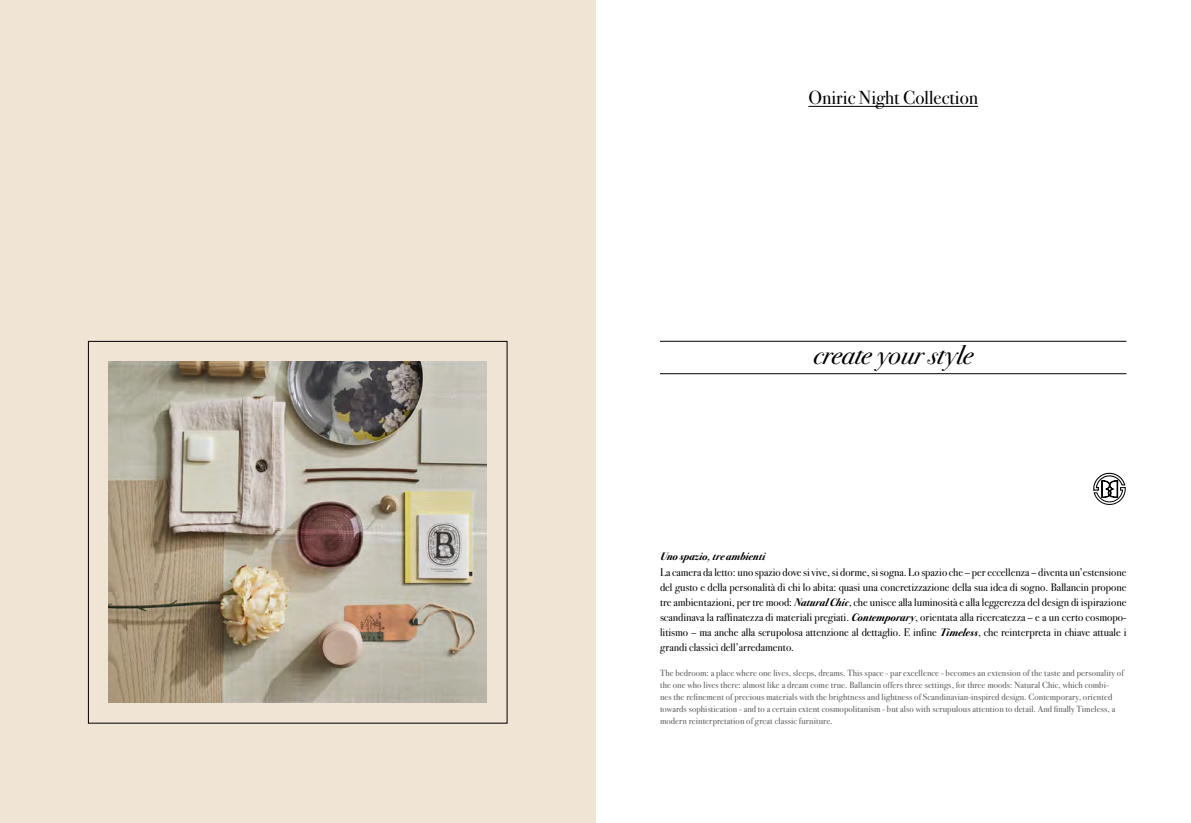
<style>
.page{position:relative;width:1191px;height:823px;background:#fff}
.page>*{position:absolute;margin:0;border:0;box-sizing:border-box;transform-origin:0 0}
.t1{font:italic 26.9px "Bodoni Sev ITC";color:#000}
.t2{font:19px "Bodoni Sev ITC";color:#000}
.t3{font:11px/15px "Bodoni Sev ITC";color:#000;text-align:justify}
.t4{font:italic 700 11px "Bodoni Sev ITC";color:#000}
.t5{font:9px/12px "Bodoni Sev ITC";letter-spacing:.01em;color:#575756}
.s1{font-weight:700;font-style:italic}
</style>
<div class="page">
<div style="left:0;top:0;width:595px;height:822px;background:#f0e4d5"></div>
<img style="left:109px;top:361px;width:378px;height:341px">
<svg style="left:1093px;top:472px;width:33px;height:33px"></svg>
<hr style="left:808px;top:106px;width:170px;height:1px;background:#000">
<hr style="left:660px;top:340px;width:466px;height:1px;background:#000">
<hr style="left:660px;top:373px;width:466px;height:1px;background:#000">
<h2 class="t2" style="left:808px;top:86px;width:171px">Oniric Night Collection</h2>
<h1 class="t1" style="left:813px;top:338px;width:161px">create your style</h1>
<p class="t4" style="left:660px;top:549px;width:107px">Uno spazio, tre ambienti</p>
<p class="t3" style="left:660px;top:564px;width:468px">La camera da letto: uno spazio dove si vive, si dorme, si sogna. Lo spazio che – per eccellenza – diventa un’estensione del gusto e della personalità di chi lo abita: quasi una concretizzazione della sua idea di sogno. Ballancin propone tre ambientazioni, per tre mood: <span class="s1">Natural Chic</span>, che unisce alla luminosità e alla leggerezza del design di ispirazione scandinava la raffinatezza di materiali pregiati. <span class="s1">Contemporary</span>, orientata alla ricercatezza – e a un certo cosmopo&shy;litismo – ma anche alla scrupolosa attenzione al dettaglio. E infine <span class="s1">Timeless</span>, che reinterpreta in chiave attuale i grandi classici dell’arredamento.</p>
<p class="t5" style="left:660px;top:666px;width:465px">The bedroom: a place where one lives, sleeps, dreams. This space - par excellence - becomes an extension of the taste and personality of the one who lives there: almost like a dream come true. Ballancin offers three settings, for three moods: Natural Chic, which combi-<br>nes the refinement of precious materials with the brightness and lightness of Scandinavian-inspired design. Contemporary, oriented towards sophistication - and to a certain extent cosmopolitanism - but also with scrupulous attention to detail. And finally Timeless, a modern reinterpretation of great classic furniture.</p>
</div>
